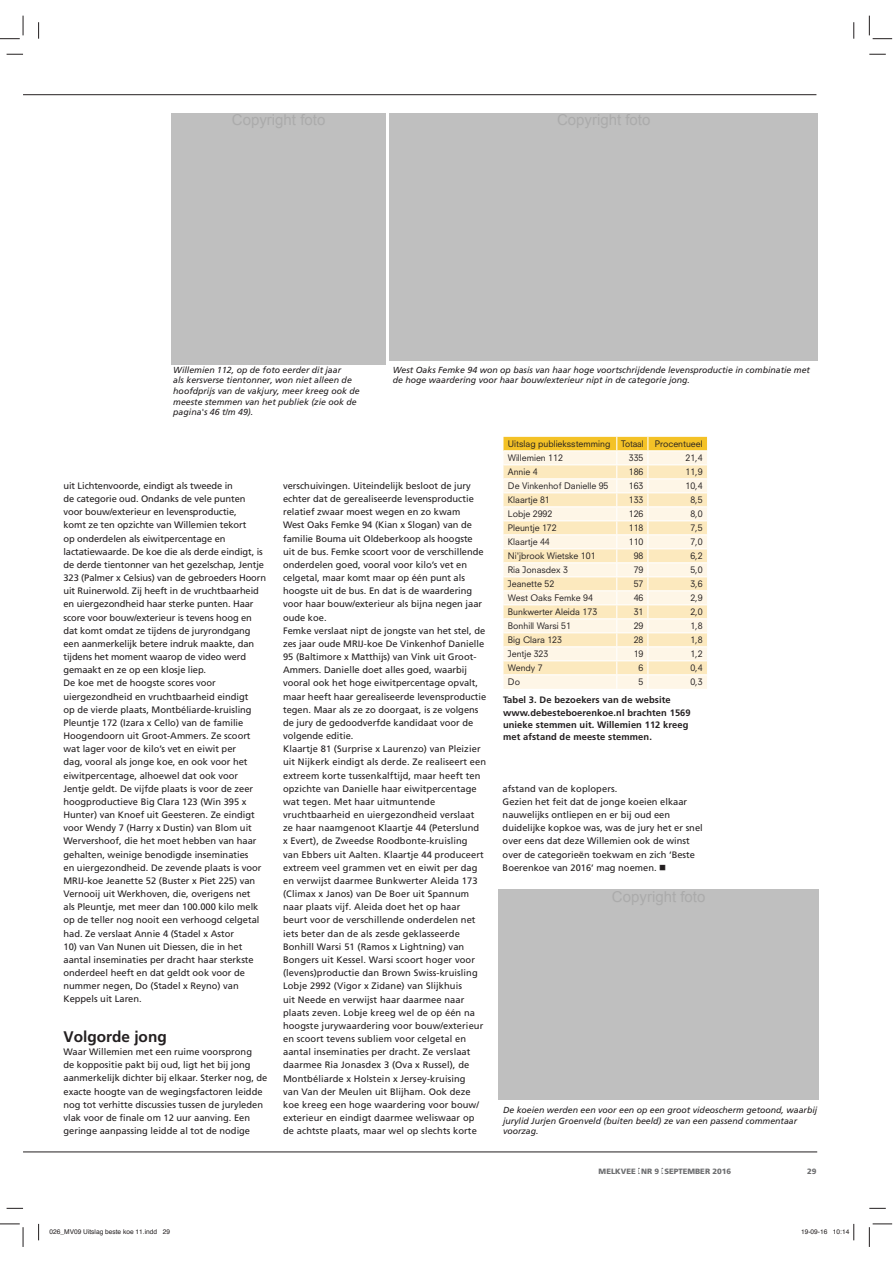
<style>
.page{position:relative;width:893px;height:1263px;background:#fff}
.page>*{position:absolute;margin:0;border:0;box-sizing:border-box;transform-origin:0 0}
.t1{font:700 15.3px "Frutiger LT Std";color:#231f20}
.t2{font:9.3px/13.2px "Frutiger LT Std";color:#231f20}
.t3{font:700 9.3px/12px "Frutiger LT Std";letter-spacing:.01em;color:#231f20}
.t4{font:italic 8.85px/10.5px "Frutiger LT Std";color:#231f20}
.t5{font:8.85px "Neuzeit SLT Std";color:#231f20}
.t6{font:900 7.65px "Frutiger LT Std";color:#6d6e70}
.t7{font:6.6px "Helvetica";color:#221e1f}
</style>
<div class="page">
<hr style="left:23px;top:94px;width:793px;height:1px;background:#231f20">
<hr style="left:23px;top:1152px;width:794px;height:1px;background:#231f20">
<svg style="left:503px;top:437px;width:204px;height:252px;background:#fcefd0"></svg>
<svg style="left:7px;top:54px;width:16px;height:1px"></svg>
<svg style="left:869px;top:54px;width:17px;height:1px"></svg>
<svg style="left:7px;top:1208px;width:16px;height:1px"></svg>
<svg style="left:869px;top:1208px;width:17px;height:1px"></svg>
<svg style="left:38px;top:22px;width:1px;height:17px"></svg>
<svg style="left:38px;top:1224px;width:1px;height:16px"></svg>
<svg style="left:853px;top:22px;width:1px;height:17px"></svg>
<svg style="left:0;top:16px;width:24px;height:23px"></svg>
<svg style="left:0;top:1224px;width:24px;height:23px"></svg>
<svg style="left:869px;top:16px;width:23px;height:23px"></svg>
<svg style="left:869px;top:1224px;width:23px;height:23px"></svg>
<svg style="left:853px;top:1224px;width:1px;height:16px"></svg>
<div style="left:172px;top:113px;width:214px;height:251px;background:#bfbfbf"></div>
<div style="left:390px;top:113px;width:428px;height:248px;background:#bfbfbf"></div>
<div style="left:499px;top:890px;width:320px;height:210px;background:#bfbfbf"></div>
<p class="t4" style="left:173px;top:365px;width:188px">Willemien 112, op de foto eerder dit jaar<br>als kersverse tientonner, won niet alleen de hoofdprijs van de vakjury, meer kreeg ook de meeste stemmen van het publiek (zie ook de pagina's 46 t/m 49).</p>
<p class="t4" style="left:393px;top:365px;width:419px">West Oaks Femke 94 won op basis van haar hoge voortschrijdende levensproductie in combinatie met de hoge waardering voor haar bouw/exterieur nipt in de categorie jong.</p>
<p class="t5" style="left:508px;top:440px;width:137px">Uitslag publieksstemming Totaal</p>
<p class="t5" style="left:655px;top:440px;width:49px">Procentueel</p>
<p class="t5" style="left:508px;top:454px;width:56px">Willemien 112</p>
<p class="t5" style="left:629px;top:454px;width:16px">335</p>
<p class="t5" style="left:685px;top:454px;width:19px">21,4</p>
<p class="t5" style="left:508px;top:468px;width:31px">Annie 4</p>
<p class="t5" style="left:629px;top:468px;width:16px">186</p>
<p class="t5" style="left:685px;top:468px;width:19px">11,9</p>
<p class="t5" style="left:508px;top:482px;width:102px">De Vinkenhof Danielle 95</p>
<p class="t5" style="left:629px;top:482px;width:16px">163</p>
<p class="t5" style="left:685px;top:482px;width:19px">10,4</p>
<p class="t5" style="left:508px;top:496px;width:43px">Klaartje 81</p>
<p class="t5" style="left:629px;top:496px;width:16px">133</p>
<p class="t5" style="left:690px;top:496px;width:14px">8,5</p>
<p class="t5" style="left:508px;top:510px;width:46px">Lobje 2992</p>
<p class="t5" style="left:629px;top:510px;width:16px">126</p>
<p class="t5" style="left:690px;top:510px;width:14px">8,0</p>
<p class="t5" style="left:508px;top:524px;width:50px">Pleuntje 172</p>
<p class="t5" style="left:629px;top:524px;width:16px">118</p>
<p class="t5" style="left:690px;top:524px;width:14px">7,5</p>
<p class="t5" style="left:508px;top:538px;width:43px">Klaartje 44</p>
<p class="t5" style="left:629px;top:538px;width:16px">110</p>
<p class="t5" style="left:690px;top:538px;width:14px">7,0</p>
<p class="t5" style="left:508px;top:552px;width:89px">Ni'jbrook Wietske 101</p>
<p class="t5" style="left:634px;top:552px;width:11px">98</p>
<p class="t5" style="left:690px;top:552px;width:14px">6,2</p>
<p class="t5" style="left:508px;top:566px;width:62px">Ria Jonasdex 3</p>
<p class="t5" style="left:634px;top:566px;width:11px">79</p>
<p class="t5" style="left:690px;top:566px;width:14px">5,0</p>
<p class="t5" style="left:508px;top:580px;width:48px">Jeanette 52</p>
<p class="t5" style="left:634px;top:580px;width:11px">57</p>
<p class="t5" style="left:690px;top:580px;width:14px">3,6</p>
<p class="t5" style="left:508px;top:594px;width:87px">West Oaks Femke 94</p>
<p class="t5" style="left:634px;top:594px;width:11px">46</p>
<p class="t5" style="left:690px;top:594px;width:14px">2,9</p>
<p class="t5" style="left:508px;top:608px;width:91px">Bunkwerter Aleida 173</p>
<p class="t5" style="left:634px;top:608px;width:11px">31</p>
<p class="t5" style="left:690px;top:608px;width:14px">2,0</p>
<p class="t5" style="left:508px;top:622px;width:65px">Bonhill Warsi 51</p>
<p class="t5" style="left:634px;top:622px;width:11px">29</p>
<p class="t5" style="left:690px;top:622px;width:14px">1,8</p>
<p class="t5" style="left:508px;top:636px;width:56px">Big Clara 123</p>
<p class="t5" style="left:634px;top:636px;width:11px">28</p>
<p class="t5" style="left:690px;top:636px;width:14px">1,8</p>
<p class="t5" style="left:508px;top:650px;width:42px">Jentje 323</p>
<p class="t5" style="left:634px;top:650px;width:11px">19</p>
<p class="t5" style="left:690px;top:650px;width:14px">1,2</p>
<p class="t5" style="left:508px;top:664px;width:36px">Wendy 7</p>
<p class="t5" style="left:639px;top:664px;width:6px">6</p>
<p class="t5" style="left:690px;top:664px;width:14px">0,4</p>
<p class="t5" style="left:508px;top:678px;width:14px">Do</p>
<p class="t5" style="left:639px;top:678px;width:6px">5</p>
<p class="t5" style="left:690px;top:678px;width:14px">0,3</p>
<p class="t3" style="left:503px;top:695px;width:189px">Tabel 3. De bezoekers van de website www.debesteboerenkoe.nl brachten 1569 unieke stemmen uit. Willemien 112 kreeg met afstand de meeste stemmen.</p>
<p class="t2" style="left:63px;top:479px;width:204px">uit Lichtenvoorde, eindigt als tweede in<br>de categorie oud. Ondanks de vele punten voor bouw/exterieur en levensproductie,<br>komt ze ten opzichte van Willemien tekort<br>op onderdelen als eiwitpercentage en lactatiewaarde. De koe die als derde eindigt, is de derde tientonner van het gezelschap, Jentje 323 (Palmer x Celsius) van de gebroeders Hoorn uit Ruinerwold. Zij heeft in de vruchtbaarheid en uiergezondheid haar sterke punten. Haar score voor bouw/exterieur is tevens hoog en dat komt omdat ze tijdens de juryrondgang een aanmerkelijk betere indruk maakte, dan tijdens het moment waarop de video werd gemaakt en ze op een klosje liep.<br>De koe met de hoogste scores voor uiergezondheid en vruchtbaarheid eindigt<br>op de vierde plaats, Montbéliarde-kruisling Pleuntje 172 (Izara x Cello) van de familie Hoogendoorn uit Groot-Ammers. Ze scoort wat lager voor de kilo’s vet en eiwit per<br>dag, vooral als jonge koe, en ook voor het eiwitpercentage, alhoewel dat ook voor Jentje geldt. De vijfde plaats is voor de zeer hoogproductieve Big Clara 123 (Win 395 x Hunter) van Knoef uit Geesteren. Ze eindigt voor Wendy 7 (Harry x Dustin) van Blom uit Wervershoof, die het moet hebben van haar gehalten, weinige benodigde inseminaties<br>en uiergezondheid. De zevende plaats is voor MRIJ-koe Jeanette 52 (Buster x Piet 225) van Vernooij uit Werkhoven, die, overigens net<br>als Pleuntje, met meer dan 100.000 kilo melk op de teller nog nooit een verhoogd celgetal had. Ze verslaat Annie 4 (Stadel x Astor</p>
<p class="t2" style="left:63px;top:940px;width:192px">10) van Van Nunen uit Diessen, die in het aantal inseminaties per dracht haar sterkste onderdeel heeft en dat geldt ook voor de nummer negen, Do (Stadel x Reyno) van Keppels uit Laren.</p>
<h1 class="t1" style="left:63px;top:1030px;width:105px">Volgorde jong</h1>
<p class="t2" style="left:63px;top:1046px;width:205px">Waar Willemien met een ruime voorsprong<br>de koppositie pakt bij oud, ligt het bij jong aanmerkelijk dichter bij elkaar. Sterker nog, de exacte hoogte van de wegingsfactoren leidde nog tot verhitte discussies tussen de juryleden vlak voor de finale om 12 uur aanving. Een geringe aanpassing leidde al tot de nodige</p>
<p class="t2" style="left:283px;top:479px;width:205px">verschuivingen. Uiteindelijk besloot de jury echter dat de gerealiseerde levensproductie relatief zwaar moest wegen en zo kwam<br>West Oaks Femke 94 (Kian x Slogan) van de familie Bouma uit Oldeberkoop als hoogste uit de bus. Femke scoort voor de verschillende onderdelen goed, vooral voor kilo’s vet en celgetal, maar komt maar op één punt als hoogste uit de bus. En dat is de waardering voor haar bouw/exterieur als bijna negen jaar oude koe.<br>Femke verslaat nipt de jongste van het stel, de zes jaar oude MRIJ-koe De Vinkenhof Danielle 95 (Baltimore x Matthijs) van Vink uit Groot-Ammers. Danielle doet alles goed, waarbij vooral ook het hoge eiwitpercentage opvalt, maar heeft haar gerealiseerde levensproductie tegen. Maar als ze zo doorgaat, is ze volgens de jury de gedoodverfde kandidaat voor de volgende editie.<br>Klaartje 81 (Surprise x Laurenzo) van Pleizier uit Nijkerk eindigt als derde. Ze realiseert een extreem korte tussenkalftijd, maar heeft ten opzichte van Danielle haar eiwitpercentage wat tegen. Met haar uitmuntende vruchtbaarheid en uiergezondheid verslaat ze haar naamgenoot Klaartje 44 (Peterslund<br>x Evert), de Zweedse Roodbonte-kruisling<br>van Ebbers uit Aalten. Klaartje 44 produceert extreem veel grammen vet en eiwit per dag en verwijst daarmee Bunkwerter Aleida 173 (Climax x Janos) van De Boer uit Spannum naar plaats vijf. Aleida doet het op haar beurt voor de verschillende onderdelen net iets beter dan de als zesde geklasseerde Bonhill Warsi 51 (Ramos x Lightning) van Bongers uit Kessel. Warsi scoort hoger voor (levens)productie dan Brown Swiss-kruisling Lobje 2992 (Vigor x Zidane) van Slijkhuis<br>uit Neede en verwijst haar daarmee naar plaats zeven. Lobje kreeg wel de op één na hoogste jurywaardering voor bouw/exterieur en scoort tevens subliem voor celgetal en aantal inseminaties per dracht. Ze verslaat daarmee Ria Jonasdex 3 (Ova x Russel), de Montbéliarde x Holstein x Jersey-kruising<br>van Van der Meulen uit Blijham. Ook deze koe kreeg een hoge waardering voor bouw/ exterieur en eindigt daarmee weliswaar op de achtste plaats, maar wel op slechts korte</p>
<p class="t2" style="left:503px;top:782px;width:202px">afstand van de koplopers.<br>Gezien het feit dat de jonge koeien elkaar nauwelijks ontliepen en er bij oud een duidelijke kopkoe was, was de jury het er snel over eens dat deze Willemien ook de winst over de categorieën toekwam en zich ‘Beste Boerenkoe van 2016’ mag noemen.</p>
<p class="t4" style="left:503px;top:1105px;width:316px">De koeien werden een voor een op een groot videoscherm getoond, waarbij jurylid Jurjen Groenveld (buiten beeld) ze van een passend commentaar voorzag.</p>
<p class="t6" style="left:599px;top:1166px;width:134px">MELKVEE NR 9 SEPTEMBER 2016</p>
<p class="t6" style="left:807px;top:1166px;width:11px">29</p>
<p class="t7" style="left:50px;top:1229px;width:122px">026_MV09 Uitslag beste koe 11.indd 29</p>
<p class="t7" style="left:801px;top:1229px;width:50px">19-09-16 10:14</p>
</div>
